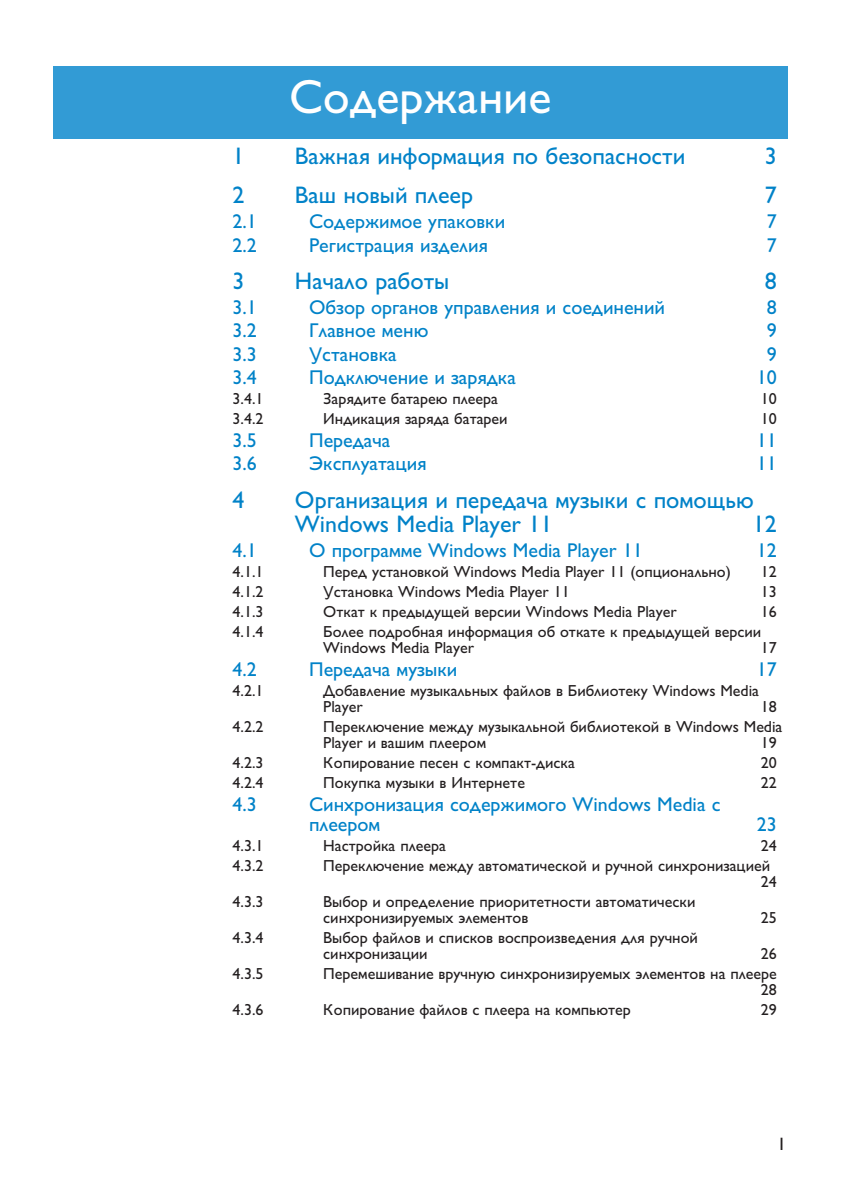
<style>
.page{position:relative;width:842px;height:1191px;background:#fff}
.page>*{position:absolute;margin:0;border:0;box-sizing:border-box;transform-origin:0 0}
.t1{font:48px "Gill Sans Cyr";color:#fff}
.t2{font:24px/24px "Gill Sans Cyr";color:#0082c8}
.t3{font:20px/20px "Gill Sans Cyr";color:#0082c8}
.t4{font:18px "Gill Sans Cyr";color:#231f20}
.t5{font:16px/16px "Gill Sans Cyr";color:#231f20}
</style>
<div class="page">
<div style="left:54px;top:67px;width:734px;height:72px;background:#329bd5"></div>
<h1 class="t1" style="left:289px;top:80px;width:264px">Содержание</h1>
<h2 class="t2" style="left:233px;top:146px;width:13px">1</h2>
<h2 class="t2" style="left:295px;top:146px;width:392px">Важная информация по безопасности</h2>
<h2 class="t2" style="left:765px;top:146px;width:13px">3</h2>
<h2 class="t2" style="left:233px;top:186px;width:13px">2</h2>
<h2 class="t2" style="left:295px;top:186px;width:180px">Ваш новый плеер</h2>
<h2 class="t2" style="left:765px;top:186px;width:13px">7</h2>
<p class="t3" style="left:233px;top:214px;width:26px">2.1</p>
<p class="t3" style="left:309px;top:214px;width:198px">Содержимое упаковки</p>
<p class="t3" style="left:767px;top:214px;width:11px">7</p>
<p class="t3" style="left:233px;top:237px;width:26px">2.2</p>
<p class="t3" style="left:309px;top:237px;width:180px">Регистрация изделия</p>
<p class="t3" style="left:767px;top:237px;width:11px">7</p>
<h2 class="t2" style="left:233px;top:271px;width:13px">3</h2>
<h2 class="t2" style="left:295px;top:271px;width:156px">Начало работы</h2>
<h2 class="t2" style="left:765px;top:271px;width:13px">8</h2>
<p class="t3" style="left:233px;top:300px;width:26px">3.1</p>
<p class="t3" style="left:309px;top:300px;width:357px">Обзор органов управления и соединений</p>
<p class="t3" style="left:767px;top:300px;width:11px">8</p>
<p class="t3" style="left:233px;top:323px;width:26px">3.2</p>
<p class="t3" style="left:309px;top:323px;width:121px">Главное меню</p>
<p class="t3" style="left:767px;top:323px;width:11px">9</p>
<p class="t3" style="left:233px;top:346px;width:26px">3.3</p>
<p class="t3" style="left:309px;top:346px;width:89px">Установка</p>
<p class="t3" style="left:767px;top:346px;width:11px">9</p>
<p class="t3" style="left:233px;top:369px;width:26px">3.4</p>
<p class="t3" style="left:309px;top:369px;width:208px">Подключение и зарядка</p>
<p class="t3" style="left:757px;top:369px;width:21px">10</p>
<p class="t5" style="left:233px;top:392px;width:33px">3.4.1</p>
<p class="t5" style="left:323px;top:392px;width:176px">Зарядите батарею плеера</p>
<p class="t5" style="left:761px;top:392px;width:17px">10</p>
<p class="t5" style="left:233px;top:412px;width:33px">3.4.2</p>
<p class="t5" style="left:323px;top:412px;width:186px">Индикация заряда батареи</p>
<p class="t5" style="left:761px;top:412px;width:17px">10</p>
<p class="t3" style="left:233px;top:432px;width:26px">3.5</p>
<p class="t3" style="left:309px;top:432px;width:83px">Передача</p>
<p class="t3" style="left:757px;top:432px;width:21px">11</p>
<p class="t3" style="left:233px;top:456px;width:26px">3.6</p>
<p class="t3" style="left:309px;top:456px;width:119px">Эксплуатация</p>
<p class="t3" style="left:757px;top:456px;width:21px">11</p>
<h2 class="t2" style="left:233px;top:490px;width:13px">4</h2>
<h2 class="t2" style="left:295px;top:490px;width:460px">Организация и передача музыки с помощью<br>Windows Media Player 11</h2>
<h2 class="t2" style="left:753px;top:514px;width:25px">12</h2>
<p class="t3" style="left:233px;top:542px;width:26px">4.1</p>
<p class="t3" style="left:309px;top:542px;width:335px">О программе Windows Media Player 11</p>
<p class="t3" style="left:757px;top:542px;width:21px">12</p>
<p class="t5" style="left:233px;top:565px;width:33px">4.1.1</p>
<p class="t5" style="left:323px;top:565px;width:409px">Перед установкой Windows Media Player 11 (опционально)</p>
<p class="t5" style="left:761px;top:565px;width:17px">12</p>
<p class="t5" style="left:233px;top:585px;width:33px">4.1.2</p>
<p class="t5" style="left:323px;top:585px;width:248px">Установка Windows Media Player 11</p>
<p class="t5" style="left:761px;top:585px;width:17px">13</p>
<p class="t5" style="left:233px;top:605px;width:33px">4.1.3</p>
<p class="t5" style="left:323px;top:605px;width:355px">Откат к предыдущей версии Windows Media Player</p>
<p class="t5" style="left:761px;top:605px;width:17px">16</p>
<p class="t5" style="left:233px;top:625px;width:33px">4.1.4</p>
<p class="t5" style="left:323px;top:625px;width:439px">Более подробная информация об откате к предыдущей версии<br>Windows Media Player</p>
<p class="t5" style="left:761px;top:641px;width:17px">17</p>
<p class="t3" style="left:233px;top:661px;width:26px">4.2</p>
<p class="t3" style="left:309px;top:661px;width:150px">Передача музыки</p>
<p class="t3" style="left:757px;top:661px;width:21px">17</p>
<p class="t5" style="left:233px;top:684px;width:33px">4.2.1</p>
<p class="t5" style="left:323px;top:684px;width:437px">Добавление музыкальных файлов в Библиотеку Windows Media<br>Player</p>
<p class="t5" style="left:761px;top:700px;width:17px">18</p>
<p class="t5" style="left:233px;top:720px;width:33px">4.2.2</p>
<p class="t5" style="left:323px;top:720px;width:461px">Переключение между музыкальной библиотекой в Windows Media<br>Player и вашим плеером</p>
<p class="t5" style="left:761px;top:736px;width:17px">19</p>
<p class="t5" style="left:233px;top:756px;width:33px">4.2.3</p>
<p class="t5" style="left:323px;top:756px;width:253px">Копирование песен с компакт-диска</p>
<p class="t5" style="left:761px;top:756px;width:17px">20</p>
<p class="t5" style="left:233px;top:776px;width:33px">4.2.4</p>
<p class="t5" style="left:323px;top:776px;width:203px">Покупка музыки в Интернете</p>
<p class="t5" style="left:761px;top:776px;width:17px">22</p>
<p class="t3" style="left:233px;top:796px;width:26px">4.3</p>
<p class="t3" style="left:309px;top:796px;width:413px">Синхронизация содержимого Windows Media с плеером</p>
<p class="t3" style="left:757px;top:816px;width:21px">23</p>
<p class="t5" style="left:233px;top:839px;width:33px">4.3.1</p>
<p class="t5" style="left:323px;top:839px;width:124px">Настройка плеера</p>
<p class="t5" style="left:761px;top:839px;width:17px">24</p>
<p class="t5" style="left:233px;top:859px;width:33px">4.3.2</p>
<p class="t5" style="left:761px;top:859px;width:17px;text-indent:-438px">Переключение между автоматической и ручной синхронизацией<br>24</p>
<p class="t5" style="left:233px;top:895px;width:33px">4.3.3</p>
<p class="t5" style="left:323px;top:895px;width:374px">Выбор и определение приоритетности автоматически синхронизируемых элементов</p>
<p class="t5" style="left:761px;top:911px;width:17px">25</p>
<p class="t5" style="left:233px;top:931px;width:33px">4.3.4</p>
<p class="t5" style="left:323px;top:931px;width:376px">Выбор файлов и списков воспроизведения для ручной синхронизации</p>
<p class="t5" style="left:761px;top:947px;width:17px">26</p>
<p class="t5" style="left:233px;top:967px;width:33px">4.3.5</p>
<p class="t5" style="left:323px;top:967px;width:455px;text-align:right">Перемешивание вручную синхронизируемых элементов на плеере<br>28</p>
<p class="t5" style="left:233px;top:1003px;width:33px">4.3.6</p>
<p class="t5" style="left:323px;top:1003px;width:309px">Копирование файлов с плеера на компьютер</p>
<p class="t5" style="left:761px;top:1003px;width:17px">29</p>
<p class="t4" style="left:777px;top:1137px;width:10px">1</p>
</div>
